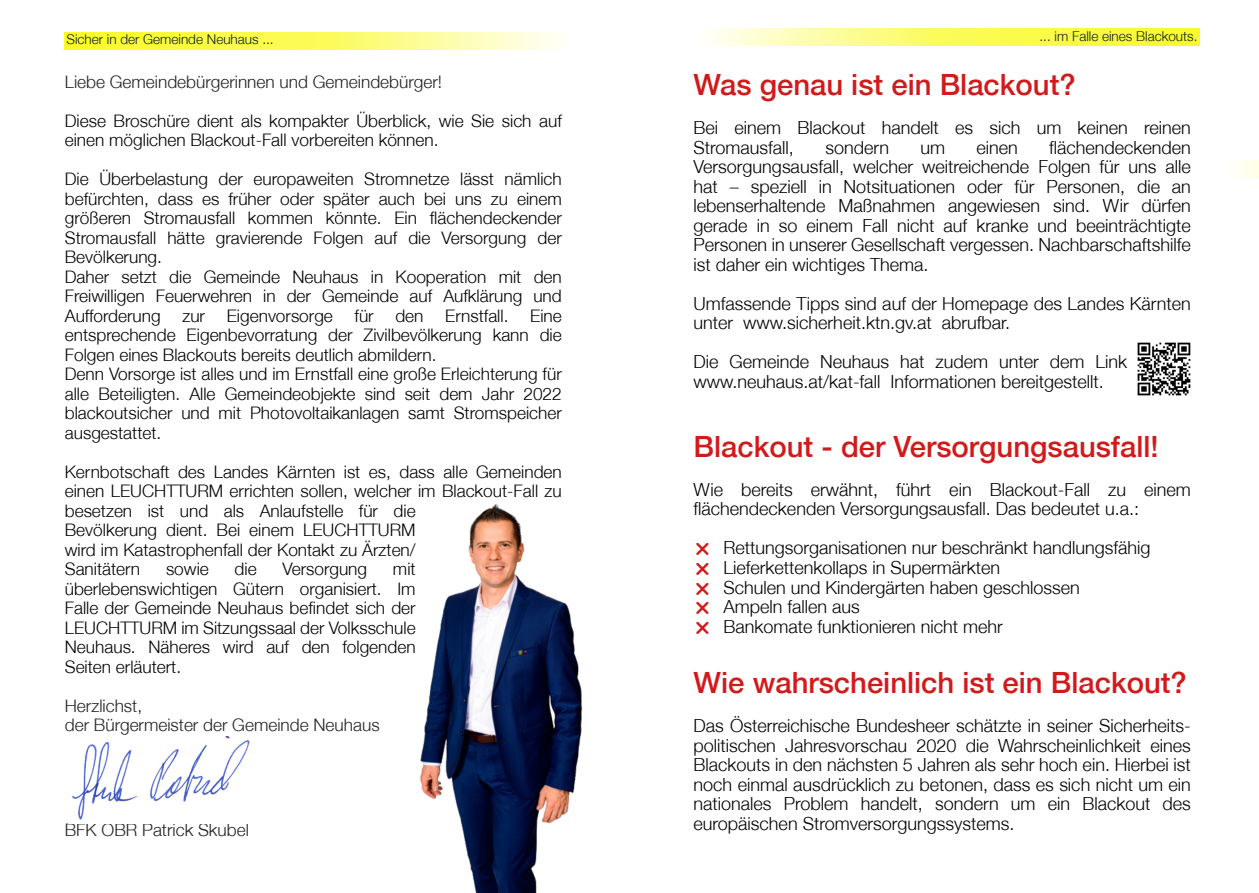
<style>
.page{position:relative;width:1259px;height:893px;background:#fff}
.page>*{position:absolute;margin:0;border:0;box-sizing:border-box;transform-origin:0 0}
.t1{font:500 29.25px "Helvetica Neue";color:#d21a1a}
.t2{font:300 18px/19.5px "Helvetica Neue";color:#000}
.t3{font:300 17.25px/19.5px "Helvetica Neue";color:#000}
.t4{font:300 17.25px/19.5px "Helvetica Neue";color:#231f20}
.t5{font:300 13.5px "Helvetica Neue";color:#0e2026}
</style>
<div class="page">
<svg style="left:64px;top:32px;width:491px;height:17px"></svg>
<svg style="left:711px;top:29px;width:488px;height:17px"></svg>
<img style="left:420px;top:504px;width:163px;height:389px">
<img style="left:72px;top:736px;width:178px;height:84px">
<div style="left:1220px;top:160px;width:39px;height:17px;background:#fffff3"></div>
<img style="left:1137px;top:342px;width:54px;height:54px">
<p class="t5" style="left:67px;top:34px;width:209px">Sicher in der Gemeinde Neuhaus ...</p>
<p class="t5" style="left:1039px;top:31px;width:159px">... im Falle eines Blackouts.</p>
<p class="t4" style="left:65px;top:73px;width:379px">Liebe Gemeindebürgerinnen und Gemeindebürger!</p>
<p class="t3" style="left:65px;top:112px;width:498px">Diese Broschüre dient als kompakter Überblick, wie Sie sich auf einen möglichen Blackout-Fall vorbereiten können.</p>
<p class="t3" style="left:65px;top:170px;width:498px">Die Überbelastung der europaweiten Stromnetze lässt nämlich befürchten, dass es früher oder später auch bei uns zu einem größeren Stromausfall kommen könnte. Ein flächendeckender Stromausfall hätte gravierende Folgen auf die Versorgung der Bevölkerung.<br>Daher setzt die Gemeinde Neuhaus in Kooperation mit den Freiwilligen Feuerwehren in der Gemeinde auf Aufklärung und Aufforderung</p>
<p class="t3" style="left:65px;top:307px;width:498px;text-indent:465px">Eine entsprechende Eigenbevorratung der Zivilbevölkerung kann die Folgen eines Blackouts bereits deutlich abmildern.<br>Denn Vorsorge ist alles und im Ernstfall eine große Erleichterung für alle Beteiligten. Alle Gemeindeobjekte sind seit dem Jahr 2022 blackoutsicher und mit Photovoltaikanlagen samt Stromspeicher ausgestattet.</p>
<p class="t3" style="left:65px;top:463px;width:498px">Kernbotschaft des Landes Kärnten ist es, dass alle Gemeinden einen LEUCHTTURM errichten sollen, welcher im Blackout-Fall zu besetzen ist und als Anlaufstelle für die<br>Bevölkerung dient. Bei einem LEUCHTTURM<br>wird im Katastrophenfall der Kontakt zu Ärzten/<br>Sanitätern</p>
<p class="t3" style="left:182px;top:307px;width:24px">zur</p>
<p class="t3" style="left:227px;top:307px;width:108px">Eigenvorsorge</p>
<p class="t3" style="left:354px;top:307px;width:21px">für</p>
<p class="t3" style="left:395px;top:307px;width:30px">den</p>
<p class="t3" style="left:445px;top:307px;width:65px">Ernstfall.</p>
<p class="t3" style="left:65px;top:560px;width:352px;text-align:justify;text-indent:328px">mit überlebenswichtigen Gütern organisiert. Im Falle der Gemeinde Neuhaus befindet sich der LEUCHTTURM im Sitzungssaal der Volksschule Neuhaus. Näheres wird auf den folgenden Seiten erläutert.</p>
<p class="t4" style="left:65px;top:697px;width:316px">Herzlichst,<br>der Bürgermeister der Gemeinde Neuhaus</p>
<p class="t3" style="left:166px;top:560px;width:44px">sowie</p>
<p class="t3" style="left:235px;top:560px;width:24px">die</p>
<p class="t3" style="left:282px;top:560px;width:86px">Versorgung</p>
<p class="t4" style="left:65px;top:821px;width:186px">BFK OBR Patrick Skubel</p>
<h1 class="t1" style="left:693px;top:73px;width:384px">Was genau ist ein Blackout?</h1>
<p class="t2" style="left:693px;top:119px;width:499px">Bei einem Blackout handelt es sich um keinen reinen<br>Stromausfall,</p>
<p class="t2" style="left:693px;top:139px;width:499px;text-align:justify;text-indent:355px">flächendeckenden Versorgungsausfall, welcher weitreichende Folgen für uns alle hat – speziell in Notsituationen oder für Personen, die an lebenserhaltende Maßnahmen angewiesen sind. Wir dürfen gerade in so einem Fall nicht auf kranke und beeinträchtigte Personen in unserer Gesellschaft vergessen. Nachbarschaftshilfe ist daher ein wichtiges Thema.</p>
<p class="t2" style="left:693px;top:295px;width:499px">Umfassende Tipps sind auf der Homepage des Landes Kärnten unter www.sicherheit.ktn.gv.at abrufbar.</p>
<p class="t2" style="left:693px;top:353px;width:435px">Die Gemeinde Neuhaus hat zudem unter dem Link www.neuhaus.at/kat-fall Informationen bereitgestellt.</p>
<p class="t2" style="left:825px;top:139px;width:65px">sondern</p>
<p class="t2" style="left:920px;top:139px;width:26px">um</p>
<p class="t2" style="left:976px;top:139px;width:43px">einen</p>
<h1 class="t1" style="left:693px;top:434px;width:466px">Blackout - der Versorgungsausfall!</h1>
<p class="t2" style="left:693px;top:481px;width:499px">Wie bereits erwähnt, führt ein Blackout-Fall zu einem flächendeckenden Versorgungsausfall. Das bedeutet u.a.:</p>
<p class="t2" style="left:723px;top:539px;width:429px">Rettungsorganisationen nur beschränkt handlungsfähig Lieferkettenkollaps in Supermärkten<br>Schulen und Kindergärten haben geschlossen<br>Ampeln fallen aus<br>Bankomate funktionieren nicht mehr</p>
<h1 class="t1" style="left:693px;top:670px;width:495px">Wie wahrscheinlich ist ein Blackout?</h1>
<p class="t2" style="left:693px;top:717px;width:499px;text-align:justify">Das Österreichische Bundesheer schätzte in seiner Sicherheits&shy;politischen Jahresvorschau 2020 die Wahrscheinlichkeit eines Blackouts in den nächsten 5 Jahren als sehr hoch ein. Hierbei ist noch einmal ausdrücklich zu betonen, dass es sich nicht um ein nationales Problem handelt, sondern um ein Blackout des europäischen Stromversorgungssystems.</p>
</div>
